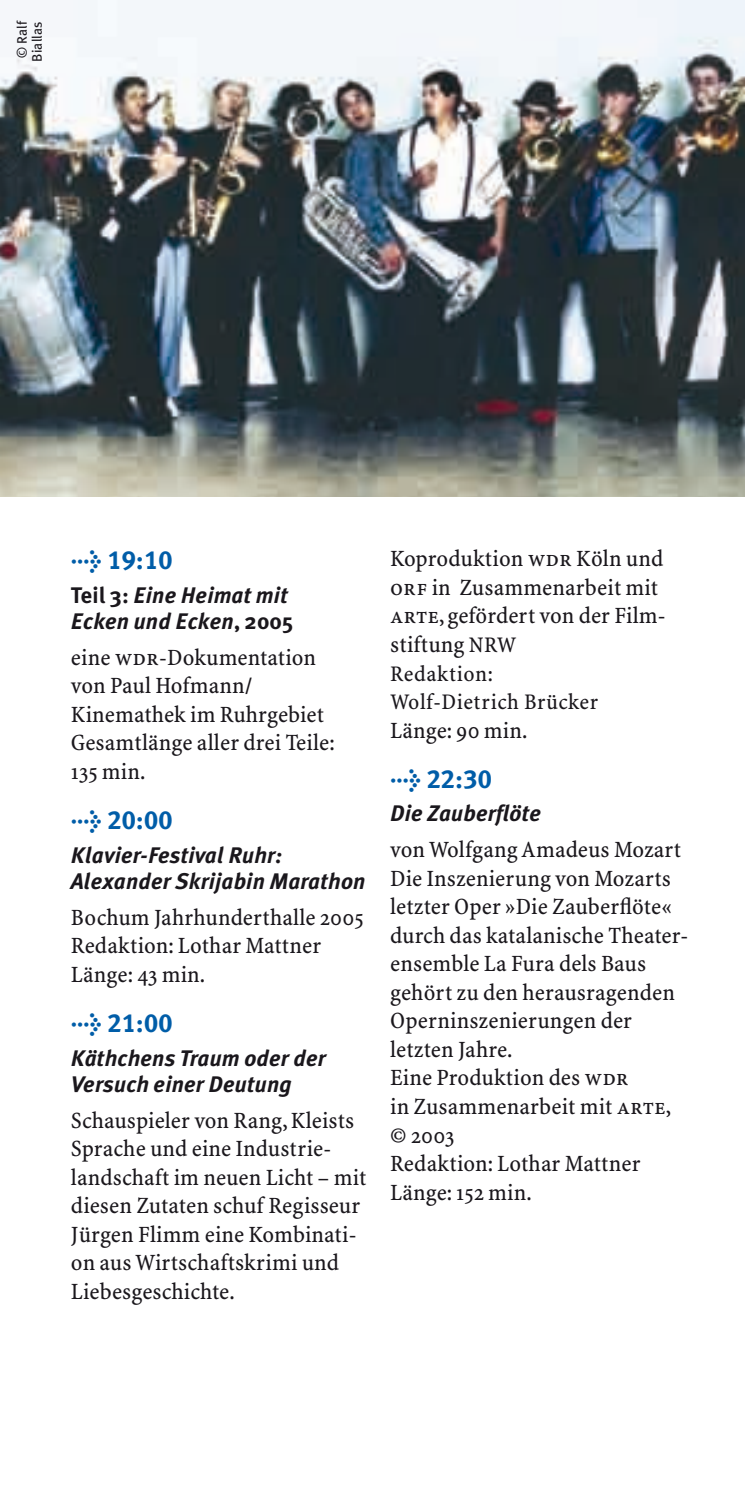
<style>
.page{position:relative;width:745px;height:1489px;background:#fff}
.page>*{position:absolute;margin:0;border:0;box-sizing:border-box;transform-origin:0 0}
.t1{font:26.25px "Meta Plus Bold Caps";letter-spacing:.01em;color:#005da8}
.t2{font:23.5px/28.5px "WDR Minion";letter-spacing:.005em;color:#1a171c}
.t3{font:italic 700 22.5px/26px "Meta Plus";letter-spacing:.01em;color:#1a171c}
.t4{font:22.5px/28.5px "WDR Minion";letter-spacing:.02em;color:#1a171c}
.t5{font:13.75px/15px "Meta Plus";letter-spacing:.015em;color:#1a171c}
.s1{font-family:"Meta Plus";font-weight:700;font-size:25px}
.s2{font-style:normal}
.s3{font-family:"WDR Minion Caps"}
.s4{font-size:22.5px}
</style>
<div class="page">
<img style="left:0;top:0;width:744px;height:496px">
<p class="t5" style="left:14px;top:62px;width:42px;rotate:-90deg">© Ralf<br>Biallas</p>
<p class="t1" style="left:71px;top:545px;width:103px"><span class="s1">&gt;</span> 19:10</p>
<p class="t3" style="left:71px;top:582px;width:224px"><span class="s2">Teil 3:</span> Eine Heimat mit<br>Ecken und Ecken<span class="s2">, 2005</span></p>
<p class="t2" style="left:71px;top:643px;width:265px">eine <span class="s3">wdr</span>-Dokumentation von Paul Hofmann/<br>Kinemathek im Ruhrgebiet<br>Gesamtlänge aller drei Teile:<br>135 min.</p>
<p class="t1" style="left:71px;top:804px;width:103px"><span class="s1">&gt;</span> 20:00</p>
<p class="t3" style="left:71px;top:841px;width:296px">Klavier-Festival Ruhr:<br>Alexander Skrijabin Marathon</p>
<p class="t2" style="left:71px;top:903px;width:294px">Bochum Jahrhunderthalle 2005<br>Redaktion: Lothar Mattner<br>Länge: 43 min.</p>
<p class="t1" style="left:71px;top:1007px;width:103px"><span class="s1">&gt;</span> 21:00</p>
<p class="t3" style="left:71px;top:1044px;width:256px">Käthchens Traum oder der<br>Versuch einer Deutung</p>
<p class="t2" style="left:71px;top:1106px;width:297px">Schauspieler von Rang, Kleists<br>Sprache und eine Industrie&shy;landschaft im neuen Licht – mit diesen Zutaten schuf Regisseur<br>Jürgen Flimm eine Kombinati&shy;on aus Wirtschaftskrimi und<br>Liebesgeschichte.</p>
<p class="t2" style="left:390px;top:545px;width:277px">Koproduktion <span class="s3">wdr</span> Köln und <span class="s3">orf</span> in Zusammenarbeit mit <span class="s3">arte</span>, gefördert von der Film&shy;stiftung <span class="s4">NRW</span></p>
<p class="t4" style="left:390px;top:659px;width:209px">Redaktion:<br>Wolf-Dietrich Brücker</p>
<p class="t2" style="left:390px;top:716px;width:139px">Länge: 90 min.</p>
<p class="t1" style="left:390px;top:763px;width:103px"><span class="s1">&gt;</span> 22:30</p>
<p class="t3" style="left:390px;top:800px;width:152px">Die Zauberflöte</p>
<p class="t2" style="left:390px;top:836px;width:297px">von Wolfgang Amadeus Mozart<br>Die Inszenierung von Mozarts letzter Oper »Die Zauberflöte« durch das katalanische Theater&shy;ensemble La Fura dels Baus gehört zu den herausragenden<br>Operninszenierungen der letzten Jahre.<br>Eine Produktion des <span class="s3">wdr<br></span>in Zusammenarbeit mit <span class="s3">arte</span>, © 2003<br>Redaktion: Lothar Mattner<br>Länge: 152 min.</p>
</div>
